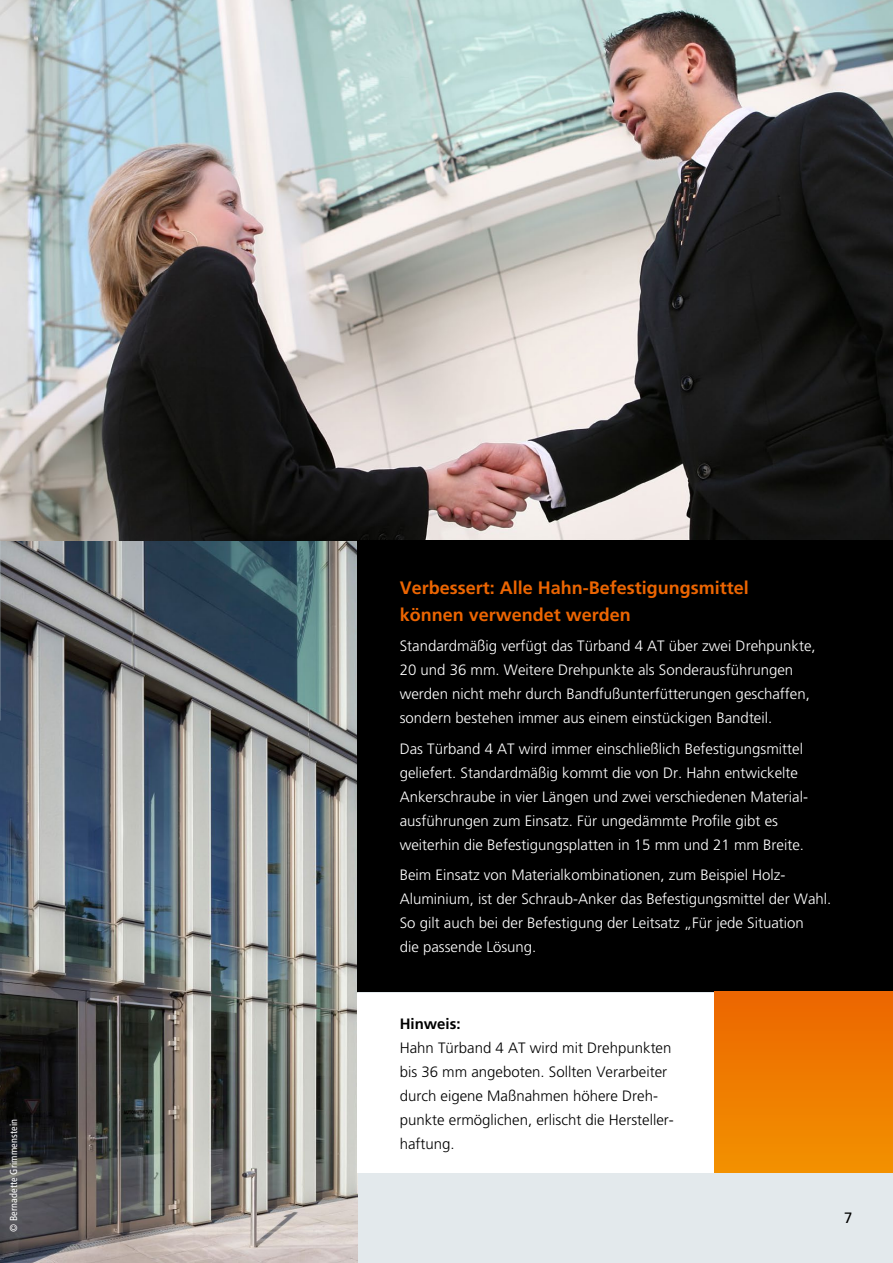
<style>
.page{position:relative;width:893px;height:1263px;background:#e3e9ec}
.page>*{position:absolute;margin:0;border:0;box-sizing:border-box;transform-origin:0 0}
.t1{font:700 18px/27px "Frutiger";color:#ec6502}
.t2{font:300 15px/24px "Frutiger";color:#fff}
.t3{font:300 15px/24px "Frutiger";color:#000}
.t4{font:700 15px "Frutiger";color:#000}
.t5{font:15px "Frutiger";color:#000}
.t6{font:condensed 10.2px "Frutiger";letter-spacing:.02em;color:#fff}
</style>
<div class="page">
<img style="left:0;top:540px;width:357px;height:723px">
<img style="left:0;top:0;width:893px;height:540px">
<div style="left:357px;top:540px;width:536px;height:452px;background:#000"></div>
<div style="left:357px;top:993px;width:357px;height:179px;background:#fff"></div>
<svg style="left:0;top:0;width:1px;height:179px"></svg>
<div style="left:714px;top:992px;width:179px;height:180px;background:linear-gradient(to bottom,#ec6600,#f39100)"></div>
<p class="t6" style="left:8px;top:1232px;width:114px;rotate:-90deg">© Bernadette Grimmenstein</p>
<p class="t1" style="left:400px;top:574px;width:351px">Verbessert: Alle Hahn-Befestigungsmittel können verwendet werden</p>
<p class="t2" style="left:400px;top:634px;width:417px">Standardmäßig verfügt das Türband 4 AT über zwei Drehpunkte, 20 und 36 mm. Weitere Drehpunkte als Sonderausführungen werden nicht mehr durch Bandfußunterfütterungen geschaffen, sondern bestehen immer aus einem einstückigen Bandteil.</p>
<p class="t2" style="left:400px;top:736px;width:409px">Das Türband 4 AT wird immer einschließlich Befestigungsmittel geliefert. Standardmäßig kommt die von Dr. Hahn entwickelte Ankerschraube in vier Längen und zwei verschiedenen Material&shy;ausführungen zum Einsatz. Für ungedämmte Profile gibt es weiterhin die Befestigungsplatten in 15 mm und 21 mm Breite.</p>
<p class="t2" style="left:400px;top:863px;width:433px">Beim Einsatz von Materialkombinationen, zum Beispiel Holz-Aluminium, ist der Schraub-Anker das Befestigungsmittel der Wahl.<br>So gilt auch bei der Befestigung der Leitsatz „Für jede Situation<br>die passende Lösung.</p>
<p class="t4" style="left:400px;top:1014px;width:62px">Hinweis:</p>
<p class="t3" style="left:400px;top:1035px;width:276px">Hahn Türband 4 AT wird mit Drehpunkten bis 36 mm angeboten. Sollten Verarbeiter durch eigene Maßnahmen höhere Dreh&shy;punkte ermöglichen, erlischt die Hersteller&shy;haftung.</p>
<p class="t5" style="left:844px;top:1209px;width:10px">7</p>
</div>
